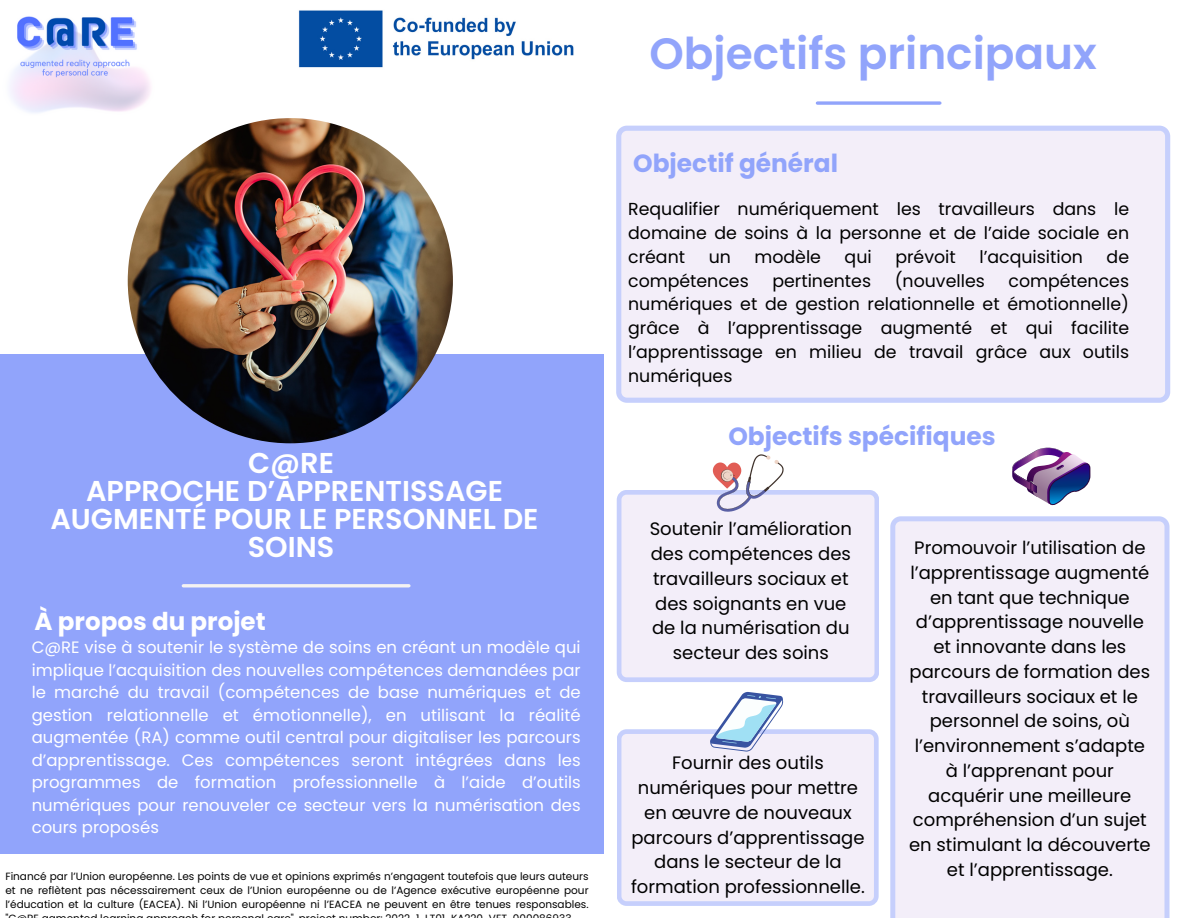
<style>
.page{position:relative;width:1188px;height:918px;background:#fff}
.page>*{position:absolute;margin:0;border:0;box-sizing:border-box;transform-origin:0 0}
.t1{font:600 43.8px "Poppins";color:#91a4fb}
.t2{font:600 28.65px/28px "Poppins";color:#fff;text-align:center}
.t3{font:700 24.9px "Poppins";color:#91a4fb}
.t4{font:700 24.6px "Poppins";color:#fff}
.t5{font:18px/24.8px "Poppins";color:#000;text-align:center}
.t6{font:17.4px/23.9px "Poppins";color:#000;text-align:justify}
.t7{font:16.5px/22.5px "Poppins";color:#fff;text-align:justify}
.t8{font:10.5px/14px "Poppins";color:#000;text-align:justify}
</style>
<div class="page">
<div style="left:0;top:354px;width:604px;height:500px;background:#91a4fb"></div>
<div style="left:616px;top:126px;width:554px;height:277px;background:#f3eef9"></div>
<hr style="left:183px;top:584px;width:226px;height:3px;background:#f4f2f2">
<svg style="left:817px;top:101px;width:123px;height:4px"></svg>
<img style="left:10px;top:16px;width:141px;height:97px">
<img style="left:128px;top:118px;width:325px;height:325px;border-radius:50%">
<svg style="left:617px;top:490px;width:262px;height:192px;background:#efebf9"></svg>
<svg style="left:713px;top:454px;width:71px;height:58px"></svg>
<svg style="left:890px;top:516px;width:280px;height:402px;background:#efecf9"></svg>
<svg style="left:1012px;top:447px;width:78px;height:59px"></svg>
<svg style="left:617px;top:729px;width:262px;height:177px;background:#efebf9"></svg>
<svg style="left:710px;top:692px;width:73px;height:60px"></svg>
<img style="left:298px;top:10px;width:276px;height:58px">
<p class="t2" style="left:248px;top:449px;width:87px">C@RE</p>
<p class="t2" style="left:50px;top:477px;width:490px">APPROCHE D’APPRENTISSAGE<br>AUGMENTÉ POUR LE PERSONNEL DE<br>SOINS</p>
<p class="t4" style="left:35px;top:604px;width:233px">À propos du projet</p>
<p class="t7" style="left:32px;top:636px;width:551px">C@RE vise à soutenir le système de soins en créant un modèle qui implique l’acquisition des nouvelles compétences demandées par le marché du travail (compétences de base numériques et de gestion relationnelle et émotionnelle), en utilisant la réalité augmentée (RA) comme outil central pour digitaliser les parcours d’apprentissage. Ces compétences seront intégrées dans les programmes de formation professionnelle à l’aide d’outils numériques pour renouveler ce secteur vers la numérisation des cours proposés</p>
<p class="t8" style="left:5px;top:870px;width:585px">Financé par l’Union européenne. Les points de vue et opinions exprimés n’engagent toutefois que leurs auteurs et ne reflètent pas nécessairement ceux de l’Union européenne ou de l’Agence exécutive européenne pour l’éducation et la culture (EACEA). Ni l’Union européenne ni l’EACEA ne peuvent en être tenues responsables. "</p>
<p class="t8" style="left:291px;top:912px;width:5px">"</p>
<p class="t1" style="left:650px;top:23px;width:449px">Objectifs principaux</p>
<p class="t3" style="left:633px;top:146px;width:206px">Objectif général</p>
<p class="t6" style="left:628px;top:197px;width:502px">Requalifier numériquement les travailleurs dans le domaine de soins à la personne et de l’aide sociale en créant</p>
<p class="t6" style="left:709px;top:245px;width:24px">un</p>
<p class="t6" style="left:755px;top:245px;width:68px">modèle</p>
<p class="t6" style="left:845px;top:245px;width:29px">qui</p>
<p class="t6" style="left:895px;top:245px;width:62px">prévoit</p>
<p class="t6" style="left:979px;top:245px;width:105px">l’acquisition</p>
<p class="t6" style="left:1107px;top:245px;width:24px">de</p>
<p class="t6" style="left:628px;top:269px;width:122px">compétences</p>
<p class="t6" style="left:772px;top:269px;width:100px">pertinentes</p>
<p class="t6" style="left:895px;top:269px;width:92px">(nouvelles</p>
<p class="t6" style="left:628px;top:269px;width:502px;text-indent:380px">compétences numériques et de gestion relationnelle et émotionnelle) grâce à l’apprentissage augmenté et qui facilite l’apprentissage en milieu de travail grâce aux outils numériques</p>
<p class="t3" style="left:728px;top:419px;width:269px">Objectifs spécifiques</p>
<p class="t5" style="left:650px;top:517px;width:204px">Soutenir l’amélioration des compétences des travailleurs sociaux et des soignants en vue de la numérisation du secteur des soins</p>
<p class="t5" style="left:631px;top:751px;width:235px">Fournir des outils numériques pour mettre en œuvre de nouveaux parcours d’apprentissage dans le secteur de la formation professionnelle.</p>
<p class="t5" style="left:909px;top:535px;width:243px">Promouvoir l’utilisation de l’apprentissage augmenté en tant que technique d’apprentissage nouvelle et innovante dans les parcours de formation des travailleurs sociaux et le personnel de soins, où l’environnement s’adapte à l’apprenant pour acquérir une meilleure compréhension d’un sujet en stimulant la découverte et l’apprentissage.</p>
</div>
